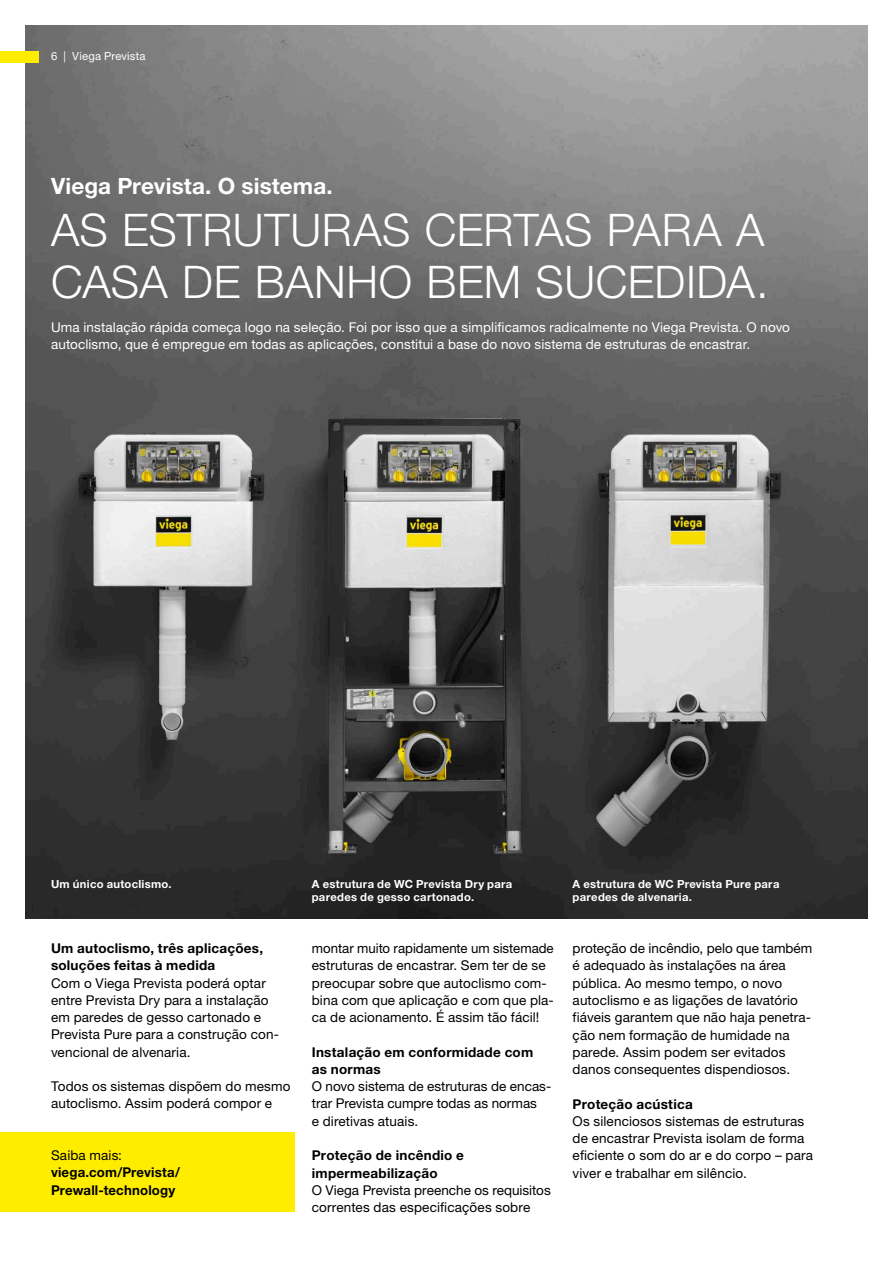
<style>
.page{position:relative;width:893px;height:1263px;background:#fff}
.page>*{position:absolute;margin:0;border:0;box-sizing:border-box;transform-origin:0 0}
.t1{font:45px/51.8px "M Ying Hei PR Cfor Viega W3";letter-spacing:.01em;color:#fff}
.t2{font:22.5px "M Ying Hei PR Cfor Viega W7";letter-spacing:.005em;color:#fff}
.t3{font:13.5px/17.2px "M Ying Hei PR Cfor Viega W4";letter-spacing:.01em;color:#000}
.t4{font:13.5px/17.2px "M Ying Hei PR Cfor Viega W4";letter-spacing:.01em;color:#fff}
.t5{font:13.5px/17.2px "M Ying Hei PR Cfor Viega W7";letter-spacing:.015em;color:#000}
.t6{font:11.25px/13.5px "M Ying Hei PR Cfor Viega W7";letter-spacing:.025em;color:#fff}
.t7{font:11.25px "M Ying Hei PR Cfor Viega W4";letter-spacing:.015em;color:#fff}
</style>
<div class="page">
<img style="left:26px;top:26px;width:841px;height:893px">
<div style="left:0;top:1132px;width:295px;height:80px;background:#ffed00"></div>
<div style="left:0;top:51px;width:38px;height:11px;background:#ffed00"></div>
<p class="t7" style="left:51px;top:49px;width:96px">6 | Viega Prevista</p>
<h2 class="t2" style="left:51px;top:172px;width:283px">Viega Prevista. O sistema.</h2>
<h1 class="t1" style="left:51px;top:204px;width:719px">AS ESTRUTURAS CERTAS PARA A<br>CASA DE BANHO BEM SUCEDIDA.</h1>
<p class="t4" style="left:51px;top:319px;width:740px">Uma instalação rápida começa logo na seleção. Foi por isso que a simplificamos radicalmente no Viega Prevista. O novo autoclismo, que é empregue em todas as aplicações, constitui a base do novo sistema de estruturas de encastrar.</p>
<p class="t6" style="left:51px;top:877px;width:122px">Um único autoclismo.</p>
<p class="t6" style="left:312px;top:877px;width:202px">A estrutura de WC Prevista Dry para paredes de gesso cartonado.</p>
<p class="t6" style="left:573px;top:877px;width:208px">A estrutura de WC Prevista Pure para paredes de alvenaria.</p>
<p class="t5" style="left:51px;top:940px;width:214px">Um autoclismo, três aplicações, soluções feitas à medida</p>
<p class="t3" style="left:51px;top:974px;width:229px">Com o Viega Prevista poderá optar entre Prevista Dry para a instalação em paredes de gesso cartonado e<br>Prevista Pure para a construção con&shy;vencional de alvenaria.</p>
<p class="t3" style="left:51px;top:1078px;width:241px">Todos os sistemas dispõem do mesmo autoclismo. Assim poderá compor e</p>
<p class="t3" style="left:51px;top:1147px;width:73px">Saiba mais:</p>
<p class="t5" style="left:51px;top:1164px;width:130px">viega.com/Prevista/<br>Prewall-technology</p>
<p class="t3" style="left:312px;top:940px;width:244px">montar muito rapidamente um sistemade estruturas de encastrar. Sem ter de se preocupar sobre que autoclismo com&shy;bina com que aplicação e com que pla&shy;ca de acionamento. É assim tão fácil!</p>
<p class="t5" style="left:312px;top:1043px;width:223px">Instalação em conformidade com as normas</p>
<p class="t3" style="left:312px;top:1078px;width:241px">O novo sistema de estruturas de encas&shy;trar Prevista cumpre todas as normas<br>e diretivas atuais.</p>
<p class="t5" style="left:312px;top:1147px;width:154px">Proteção de incêndio e impermeabilização</p>
<p class="t3" style="left:312px;top:1181px;width:240px">O Viega Prevista preenche os requisitos correntes das especificações sobre</p>
<p class="t3" style="left:573px;top:940px;width:241px">proteção de incêndio, pelo que também é adequado às instalações na área pública. Ao mesmo tempo, o novo autoclismo e as ligações de lavatório fiáveis garantem que não haja penetra&shy;ção nem formação de humidade na parede. Assim podem ser evitados danos consequentes dispendiosos.</p>
<p class="t5" style="left:573px;top:1095px;width:122px">Proteção acústica</p>
<p class="t3" style="left:573px;top:1112px;width:242px">Os silenciosos sistemas de estruturas de encastrar Prevista isolam de forma eficiente o som do ar e do corpo – para viver e trabalhar em silêncio.</p>
</div>
